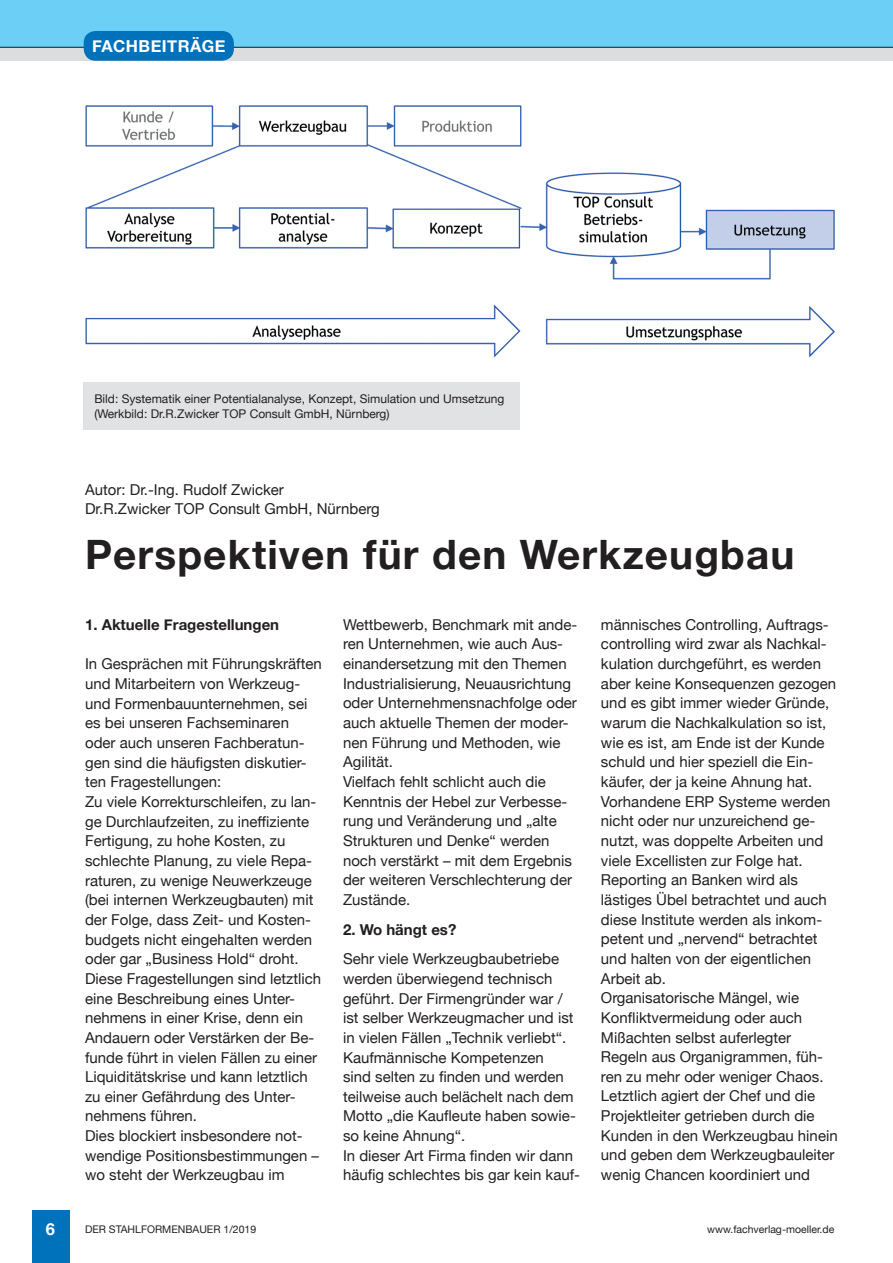
<style>
.page{position:relative;width:893px;height:1263px;background:#fff}
.page>*{position:absolute;margin:0;border:0;box-sizing:border-box;transform-origin:0 0}
.Überschrift{font:700 40.5px "Helvetica Neue";letter-spacing:.03em;color:#231f20}
.Zwischenüberschrift{font:700 16.5px "Helvetica Neue";letter-spacing:.03em;color:#fff}
.Fließtext{font:15px/19.6px "Helvetica Neue";color:#231f20}
.Zwischenüberschrift-2{font:700 15px "Helvetica Neue";color:#231f20}
.Bildunterschrift{font:12px/15px "Helvetica Neue";color:#231f20}
.t1{font:10.5px "Helvetica Neue";color:#231f20}
</style>
<div class="page">
<div style="left:32px;top:1210px;width:37px;height:53px;background:#0072bc"></div>
<div style="left:0;top:47px;width:893px;height:14px;background:#dcdddf"></div>
<div style="left:0;top:0;width:893px;height:47px;background:#6bcff6"></div>
<div style="left:84px;top:31px;width:150px;height:30px;background:#0072bc;border-radius:12px"></div>
<img style="left:85px;top:105px;width:750px;height:253px">
<div style="left:84px;top:383px;width:436px;height:47px;background:#e1e2e4"></div>
<p class="Zwischenüberschrift" style="left:92px;top:33px;width:135px">FACHBEITRÄGE</p>
<p class="Bildunterschrift" style="left:94px;top:392px;width:412px">Bild: Systematik einer Potentialanalyse, Konzept, Simulation und Umsetzung (Werkbild: Dr.R.Zwicker TOP Consult GmbH, Nürnberg)</p>
<p class="Fließtext" style="left:85px;top:480px;width:200px">Autor: Dr.-Ing. Rudolf Zwicker</p>
<p class="Fließtext" style="left:85px;top:500px;width:296px">Dr.R.Zwicker TOP Consult GmbH, Nürnberg</p>
<p class="Überschrift" style="left:85px;top:523px;width:711px">Perspektiven für den Werkzeugbau</p>
<p class="Zwischenüberschrift-2" style="left:85px;top:613px;width:196px">1. Aktuelle Fragestellungen</p>
<p class="Fließtext" style="left:85px;top:655px;width:238px">In Gesprächen mit Führungskräften und Mitarbeitern von Werkzeug&shy;und Formenbauunternehmen, sei es bei unseren Fachseminaren oder auch unseren Fachberatun&shy;gen sind die häufigsten diskutier&shy;ten Fragestellungen:</p>
<p class="Fließtext" style="left:85px;top:793px;width:233px">Zu viele Korrekturschleifen, zu lan&shy;ge Durchlaufzeiten, zu ineffiziente Fertigung, zu hohe Kosten, zu schlechte Planung, zu viele Repa&shy;raturen, zu wenige Neuwerkzeuge (bei internen Werkzeugbauten) mit der Folge, dass Zeit- und Kosten&shy;budgets nicht eingehalten werden oder gar „Business Hold“ droht.</p>
<p class="Fließtext" style="left:85px;top:969px;width:238px">Diese Fragestellungen sind letztlich eine Beschreibung eines Unter&shy;nehmens in einer Krise, denn ein<br>Andauern oder Verstärken der Be&shy;funde führt in vielen Fällen zu einer<br>Liquiditätskrise und kann letztlich zu einer Gefährdung des Unter&shy;nehmens führen.</p>
<p class="Fließtext" style="left:85px;top:1127px;width:235px">Dies blockiert insbesondere not&shy;wendige Positionsbestimmungen – wo steht der Werkzeugbau im</p>
<p class="Zwischenüberschrift" style="left:46px;top:1216px;width:11px">6</p>
<p class="t1" style="left:85px;top:1221px;width:173px">DER STAHLFORMENBAUER 1/2019</p>
<p class="Fließtext" style="left:343px;top:615px;width:236px">Wettbewerb, Benchmark mit ande&shy;ren Unternehmen, wie auch Aus&shy;einandersetzung mit den Themen<br>Industrialisierung, Neuausrichtung oder Unternehmensnachfolge oder auch aktuelle Themen der moder&shy;nen Führung und Methoden, wie<br>Agilität.</p>
<p class="Fließtext" style="left:343px;top:773px;width:231px">Vielfach fehlt schlicht auch die<br>Kenntnis der Hebel zur Verbesse&shy;rung und Veränderung und „alte<br>Strukturen und Denke“ werden noch verstärkt – mit dem Ergebnis der weiteren Verschlechterung der<br>Zustände.</p>
<p class="Zwischenüberschrift-2" style="left:343px;top:918px;width:115px">2. Wo hängt es?</p>
<p class="Fließtext" style="left:343px;top:950px;width:234px">Sehr viele Werkzeugbaubetriebe werden überwiegend technisch geführt. Der Firmengründer war / ist selber Werkzeugmacher und ist in vielen Fällen „Technik verliebt“.<br>Kaufmännische Kompetenzen<br>sind selten zu finden und werden teilweise auch belächelt nach dem<br>Motto „die Kaufleute haben sowie&shy;so keine Ahnung“.</p>
<p class="Fließtext" style="left:343px;top:1146px;width:239px">In dieser Art Firma finden wir dann häufig schlechtes bis gar kein kauf-</p>
<p class="Fließtext" style="left:601px;top:615px;width:237px">männisches Controlling, Auftrags&shy;controlling wird zwar als Nachkal&shy;kulation durchgeführt, es werden aber keine Konsequenzen gezogen und es gibt immer wieder Gründe, warum die Nachkalkulation so ist, wie es ist, am Ende ist der Kunde schuld und hier speziell die Ein&shy;käufer, der ja keine Ahnung hat.<br>Vorhandene ERP Systeme werden nicht oder nur unzureichend ge&shy;nutzt, was doppelte Arbeiten und viele Excellisten zur Folge hat.</p>
<p class="Fließtext" style="left:601px;top:871px;width:227px">Reporting an Banken wird als lästiges Übel betrachtet und auch diese Institute werden als inkom&shy;petent und „nervend“ betrachtet und halten von der eigentlichen<br>Arbeit ab.</p>
<p class="Fließtext" style="left:601px;top:989px;width:238px">Organisatorische Mängel, wie<br>Konfliktvermeidung oder auch<br>Mißachten selbst auferlegter<br>Regeln aus Organigrammen, füh&shy;ren zu mehr oder weniger Chaos.<br>Letztlich agiert der Chef und die<br>Projektleiter getrieben durch die<br>Kunden in den Werkzeugbau hinein und geben dem Werkzeugbauleiter wenig Chancen koordiniert und</p>
<p class="t1" style="left:707px;top:1221px;width:129px">www.fachverlag-moeller.de</p>
</div>
